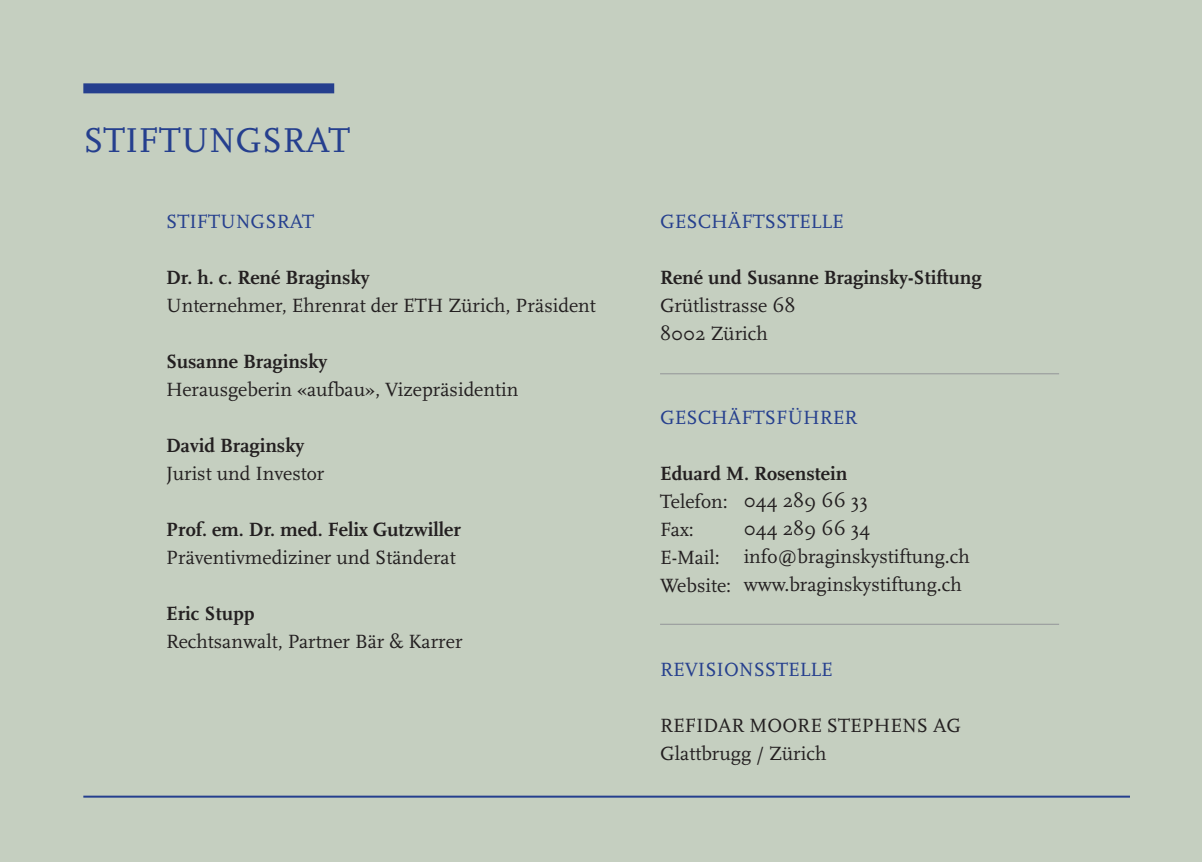
<style>
.page{position:relative;width:1202px;height:862px;background:#c5cfc0}
.page>*{position:absolute;margin:0;border:0;box-sizing:border-box;transform-origin:0 0}
.t1{font:36px "Scala OT";color:#253f8e}
.t2{font:20px/28px "Scala OT";color:#231f20}
.t3{font:700 20px "Scala OT";color:#231f20}
.t4{font:20px "Scala OT";color:#253f8e}
</style>
<div class="page">
<div style="left:83px;top:83px;width:251px;height:10px;background:#253f8e"></div>
<hr style="left:83px;top:795px;width:1047px;height:2px;background:#253f8e">
<hr style="left:660px;top:624px;width:399px;height:1px;background:#939598">
<hr style="left:660px;top:373px;width:399px;height:1px;background:#939598">
<p class="t1" style="left:83px;top:121px;width:268px">STIFTUNGSRAT</p>
<p class="t4" style="left:166px;top:210px;width:150px">STIFTUNGSRAT</p>
<p class="t3" style="left:166px;top:266px;width:205px">Dr. h. c. René Braginsky</p>
<p class="t2" style="left:166px;top:292px;width:431px">Unternehmer, Ehrenrat der ETH Zürich, Präsident</p>
<p class="t3" style="left:166px;top:350px;width:163px">Susanne Braginsky</p>
<p class="t2" style="left:166px;top:376px;width:354px">Herausgeberin «aufbau», Vizepräsidentin</p>
<p class="t3" style="left:166px;top:434px;width:140px">David Braginsky</p>
<p class="t2" style="left:166px;top:460px;width:160px">Jurist und Investor</p>
<p class="t3" style="left:166px;top:518px;width:296px">Prof. em. Dr. med. Felix Gutzwiller</p>
<p class="t2" style="left:166px;top:544px;width:291px">Präventivmediziner und Ständerat</p>
<p class="t3" style="left:166px;top:602px;width:90px">Eric Stupp</p>
<p class="t2" style="left:166px;top:628px;width:298px">Rechtsanwalt, Partner Bär &amp; Karrer</p>
<p class="t4" style="left:660px;top:210px;width:185px">GESCHÄFTSSTELLE</p>
<p class="t3" style="left:660px;top:266px;width:323px">René und Susanne Braginsky-Stiftung</p>
<p class="t2" style="left:660px;top:292px;width:137px">Grütlistrasse 68</p>
<p class="t2" style="left:660px;top:320px;width:109px">8002 Zürich</p>
<p class="t4" style="left:660px;top:406px;width:199px">GESCHÄFTSFÜHRER</p>
<p class="t3" style="left:660px;top:462px;width:189px">Eduard M. Rosenstein</p>
<p class="t2" style="left:660px;top:488px;width:69px">Telefon:</p>
<p class="t2" style="left:660px;top:516px;width:35px">Fax:</p>
<p class="t2" style="left:660px;top:544px;width:61px">E-Mail:</p>
<p class="t2" style="left:660px;top:572px;width:73px">Website:</p>
<p class="t2" style="left:744px;top:487px;width:126px">044 289 66 33</p>
<p class="t2" style="left:744px;top:515px;width:128px">044 289 66 34</p>
<p class="t2" style="left:744px;top:543px;width:228px">info@braginskystiftung.ch</p>
<p class="t2" style="left:744px;top:571px;width:220px">www.braginskystiftung.ch</p>
<p class="t4" style="left:660px;top:658px;width:174px">REVISIONSSTELLE</p>
<p class="t2" style="left:660px;top:712px;width:303px">REFIDAR MOORE STEPHENS AG<br>Glattbrugg / Zürich</p>
</div>
